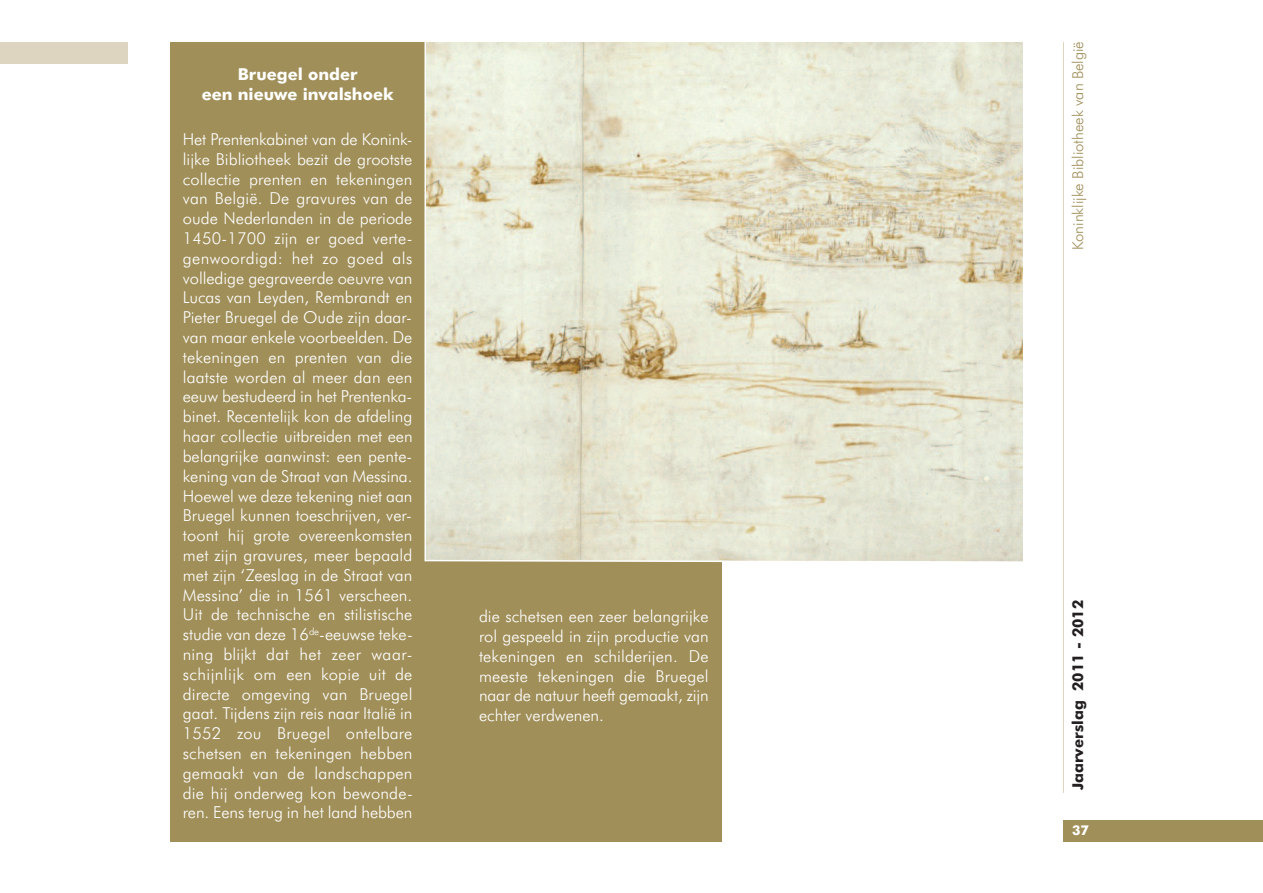
<style>
.page{position:relative;width:1263px;height:893px;background:#fff}
.page>*{position:absolute;margin:0;border:0;box-sizing:border-box;transform-origin:0 0}
.t1{font:300 16.5px/19.8px "Futura BT";letter-spacing:-.005em;color:#fff;text-align:justify}
.t2{font:700 16.5px/19.8px "Futura BT";color:#fff;text-align:center}
.t3{font:300 15px "Futura BT";color:#a08f59}
.t4{font:700 15px "Futura BT";color:#231f20}
.t5{font:700 13.5px "Futura BT";color:#fff}
</style>
<div class="page">
<div style="left:1064px;top:821px;width:199px;height:21px;background:#a08f59"></div>
<hr style="left:1063px;top:43px;width:1px;height:749px;background:#ded5c1">
<div style="left:0;top:43px;width:128px;height:21px;background:#ded5c1"></div>
<img style="left:426px;top:43px;width:596px;height:516px">
<div style="left:170px;top:43px;width:255px;height:799px;background:#a08f59"></div>
<div style="left:424px;top:561px;width:297px;height:281px;background:#a08f59"></div>
<hr style="left:424px;top:28px;width:2px;height:533px;background:#fff">
<svg style="left:424px;top:559px;width:599px;height:5px"></svg>
<p class="t2" style="left:202px;top:66px;width:193px">Bruegel onder<br>een nieuwe invalshoek</p>
<p class="t1" style="left:183px;top:131px;width:231px">Het Prentenkabinet van de Konink&shy;lijke Bibliotheek bezit de grootste collectie prenten en tekeningen van België. De gravures van de oude Nederlanden in de periode 1450-1700 zijn er goed verte&shy;genwoordigd: het zo goed als volledige gegraveerde oeuvre van Lucas van Leyden, Rembrandt en Pieter Bruegel de Oude zijn daar&shy;van maar enkele voorbeelden. De tekeningen en prenten van die laatste worden al meer dan een eeuw bestudeerd in het Prentenka&shy;binet. Recentelijk kon de afdeling haar collectie uitbreiden met een belangrijke aanwinst: een pente&shy;kening van de Straat van Messina.<br>Hoewel we deze tekening niet aan Bruegel kunnen toeschrijven, ver&shy;toont hij grote overeenkomsten met zijn gravures, meer bepaald met zijn ‘Zeeslag in de Straat van Messina’ die in 1561 verscheen.<br>Uit de technische en stilistische studie van deze 16<sup>de</sup>-eeuwse teke&shy;ning blijkt dat het zeer waar&shy;schijnlijk om een kopie uit de directe omgeving van Bruegel gaat. Tijdens zijn reis naar Italië in 1552 zou Bruegel ontelbare schetsen en tekeningen hebben gemaakt van de landschappen die hij onderweg kon bewonde&shy;ren. Eens terug in het land hebben</p>
<p class="t1" style="left:479px;top:608px;width:231px">die schetsen een zeer belangrijke rol gespeeld in zijn productie van tekeningen en schilderijen. De meeste tekeningen die Bruegel naar de natuur heeft gemaakt, zijn echter verdwenen.</p>
<p class="t3" style="left:1071px;top:250px;width:211px;rotate:-90deg">Koninklijke Bibliotheek van België</p>
<p class="t4" style="left:1071px;top:790px;width:192px;rotate:-90deg">Jaarverslag 2011 - 2012</p>
<p class="t5" style="left:1072px;top:824px;width:18px">37</p>
</div>
